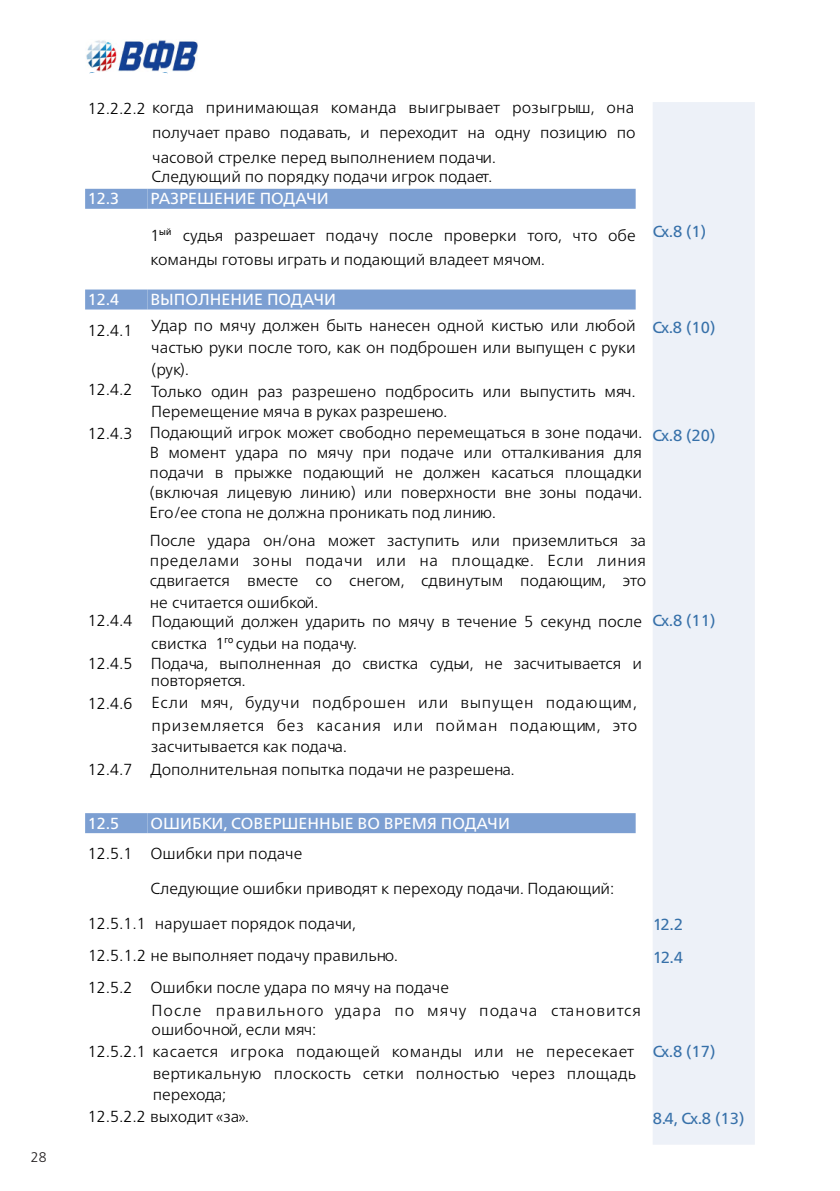
<style>
.page{position:relative;width:840px;height:1191px;background:#fff}
.page>*{position:absolute;margin:0;border:0;box-sizing:border-box;transform-origin:0 0}
.t1{font:300 16px/20.2px "Neue Frutiger World";color:#000}
.t2{font:16px "Neue Frutiger World";color:#fff}
.t3{font:16px "Neue Frutiger World";letter-spacing:-.085em;color:#3670a9}
.t4{font:300 16px "Frutiger LT Std";color:#000}
.t5{font:16px "Frutiger LT Std";color:#fff}
.t6{font:300 16px "Neue Frutiger World";letter-spacing:.065em;color:#000}
.t7{font:300 14px "Frutiger LT Std";color:#231f20}
.s1{font-family:"Frutiger LT Std"}
</style>
<div class="page">
<div style="left:653px;top:102px;width:101px;height:1042px;background:#edf1f8"></div>
<div style="left:85px;top:189px;width:62px;height:20px;background:#7c9fd2"></div>
<div style="left:147px;top:189px;width:488px;height:20px;background:#7c9fd2"></div>
<div style="left:85px;top:289px;width:62px;height:20px;background:#7c9fd2"></div>
<div style="left:147px;top:289px;width:488px;height:20px;background:#7c9fd2"></div>
<div style="left:85px;top:813px;width:62px;height:20px;background:#7c9fd2"></div>
<div style="left:147px;top:813px;width:488px;height:20px;background:#7c9fd2"></div>
<svg style="left:89px;top:71px;width:78px;height:2px"></svg>
<img style="left:86px;top:40px;width:111px;height:31px">
<p class="t7" style="left:31px;top:1149px;width:17px">28</p>
<p class="t1" style="left:152px;top:95px;width:484px;line-height:25px;text-align:justify;text-indent:-64px"><span class="s1">12.2.2.2</span> когда принимающая команда выигрывает розыгрыш, она получает право подавать, и переходит на одну позицию по часовой стрелке перед выполнением подачи.</p>
<p class="t1" style="left:151px;top:166px;width:342px">Следующий по порядку подачи игрок подает.</p>
<p class="t5" style="left:88px;top:189px;width:33px">12.3</p>
<p class="t5" style="left:88px;top:290px;width:33px">12.4</p>
<p class="t2" style="left:150px;top:186px;width:180px">РАЗРЕШЕНИЕ ПОДАЧИ</p>
<p class="t1" style="left:150px;top:223px;width:486px;line-height:24.2px"><span class="s1">1</span><sup>ый</sup> судья разрешает подачу после проверки того, что обе команды готовы играть и подающий владеет мячом.</p>
<p class="t2" style="left:150px;top:287px;width:187px">ВЫПОЛНЕНИЕ ПОДАЧИ</p>
<p class="t4" style="left:88px;top:321px;width:46px">12.4.1</p>
<p class="t1" style="left:151px;top:315px;width:486px">Удар по мячу должен быть нанесен одной кистью или любой</p>
<p class="t1" style="left:151px;top:338px;width:485px">частью руки после того, как он подброшен или выпущен с руки</p>
<p class="t1" style="left:151px;top:359px;width:39px">(рук).</p>
<p class="t1" style="left:88px;top:381px;width:549px"><span class="s1">12.4.2</span> Только один раз разрешено подбросить или выпустить мяч.</p>
<p class="t1" style="left:149px;top:401px;width:494px">Перемещение мяча в руках разрешено.<br>Подающий игрок может свободно перемещаться в зоне подачи.<br>В момент удара по мячу при подаче или отталкивания для подачи в прыжке подающий не должен касаться площадки (включая лицевую линию) или поверхности вне зоны подачи.<br>Его/ее стопа не должна проникать под линию.</p>
<p class="t4" style="left:88px;top:424px;width:46px">12.4.3</p>
<p class="t3" style="left:652px;top:222px;width:55px">Сх.8 (1)</p>
<p class="t3" style="left:652px;top:318px;width:64px">Сх.8 (10)</p>
<p class="t3" style="left:652px;top:426px;width:64px">Сх.8 (20)</p>
<p class="t1" style="left:150px;top:530px;width:497px;text-align:justify">После удара он/она может заступить или приземлиться за пределами зоны подачи или на площадке. Если линия сдвигается вместе со снегом, сдвинутым подающим, это</p>
<p class="t1" style="left:150px;top:592px;width:170px">не считается ошибкой.</p>
<p class="t4" style="left:88px;top:611px;width:46px">12.4.4</p>
<p class="t1" style="left:151px;top:611px;width:492px;line-height:21.4px">Подающий должен ударить по мячу в течение 5 секунд после свистка <span class="s1">1</span><sup>го</sup> судьи на подачу.</p>
<p class="t4" style="left:88px;top:654px;width:46px">12.4.5</p>
<p class="t1" style="left:151px;top:654px;width:492px;line-height:17.6px">Подача, выполненная до свистка судьи, не засчитывается и повторяется.</p>
<p class="t1" style="left:151px;top:692px;width:487px;line-height:21.6px;text-align:justify;text-indent:-63px"><span class="s1">12.4.6</span> Если мяч, будучи подброшен или выпущен подающим, приземляется без касания или пойман подающим, это засчитывается как подача.</p>
<p class="t1" style="left:88px;top:760px;width:428px"><span class="s1">12.4.7</span> Дополнительная попытка подачи не разрешена.</p>
<p class="t3" style="left:652px;top:611px;width:64px">Сх.8 (11)</p>
<p class="t5" style="left:88px;top:813px;width:33px">12.5</p>
<p class="t2" style="left:150px;top:810px;width:361px">ОШИБКИ, СОВЕРШЕННЫЕ ВО ВРЕМЯ ПОДАЧИ</p>
<p class="t1" style="left:88px;top:843px;width:216px"><span class="s1">12.5.1</span> Ошибки при подаче</p>
<p class="t1" style="left:150px;top:878px;width:465px">Следующие ошибки приводят к переходу подачи. Подающий:</p>
<p class="t1" style="left:88px;top:913px;width:269px"><span class="s1">12.5.1.1</span> нарушает порядок подачи,</p>
<p class="t1" style="left:88px;top:945px;width:311px"><span class="s1">12.5.1.2</span> не выполняет подачу правильно.</p>
<p class="t1" style="left:151px;top:975px;width:387px;line-height:23.2px;text-indent:-64px"><span class="s1">12.5.2</span> Ошибки после удара по мячу на подаче<br>После правильного удара по мячу подача</p>
<p class="t1" style="left:151px;top:1019px;width:166px">ошибочной, если мяч:</p>
<p class="t6" style="left:551px;top:1001px;width:91px">становится</p>
<p class="t1" style="left:153px;top:1041px;width:484px;line-height:21.6px;text-indent:-65px"><span class="s1">12.5.2.1</span> касается игрока подающей команды или не пересекает вертикальную плоскость сетки полностью через площадь перехода;</p>
<p class="t1" style="left:88px;top:1106px;width:162px"><span class="s1">12.5.2.2</span> выходит «за».</p>
<p class="t3" style="left:652px;top:915px;width:32px">12.2</p>
<p class="t3" style="left:652px;top:948px;width:32px">12.4</p>
<p class="t3" style="left:652px;top:1042px;width:64px">Сх.8 (17)</p>
<p class="t3" style="left:652px;top:1108px;width:93px">8.4, Сх.8 (13)</p>
</div>
